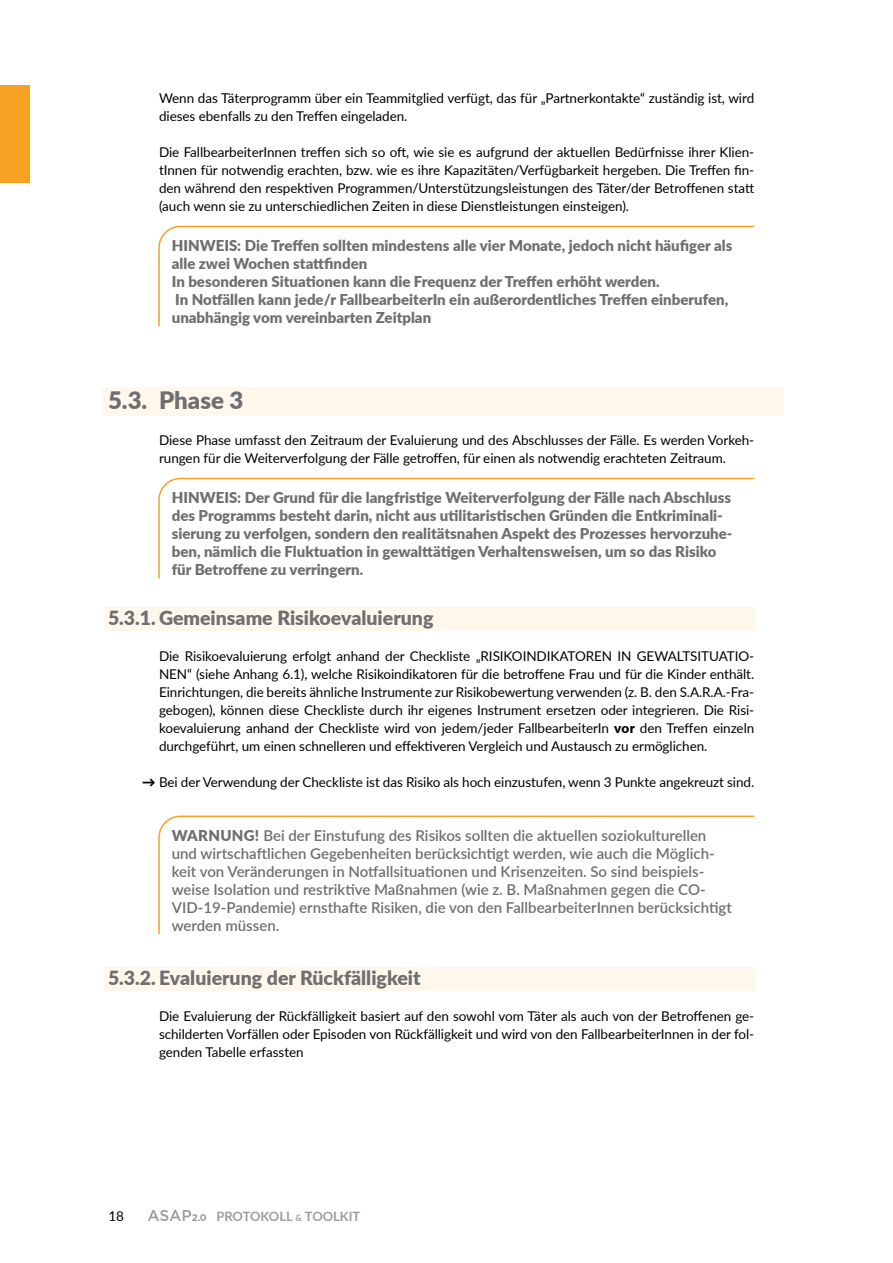
<style>
.page{position:relative;width:893px;height:1263px;background:#fff}
.page>*{position:absolute;margin:0;border:0;box-sizing:border-box;transform-origin:0 0}
.t1{font:900 24px "Lato";color:#706f6f}
.t2{font:900 19.5px "Lato";color:#706f6f}
.t3{font:900 15px/18px "Lato";color:#706f6f}
.t4{font:600 15px/18px "Lato";color:#706f6f}
.t5{font:13.5px/18px "Lato";letter-spacing:-.005em;color:#000;text-align:justify}
.t6{font:700 12.9px "Lato";color:#9d9d9c}
.s1{font-weight:900}
.s2{font-size:9px}
</style>
<div class="page">
<svg style="left:148px;top:1210px;width:58px;height:11px"></svg>
<div style="left:0;top:85px;width:30px;height:98px;background:#f6a121"></div>
<svg style="left:158px;top:225px;width:597px;height:102px"></svg>
<div style="left:104px;top:388px;width:680px;height:28px;background:#fff6ec"></div>
<svg style="left:158px;top:477px;width:597px;height:102px"></svg>
<div style="left:104px;top:607px;width:650px;height:24px;background:#fff6ec"></div>
<svg style="left:158px;top:815px;width:597px;height:120px"></svg>
<div style="left:104px;top:967px;width:650px;height:24px;background:#fff6ec"></div>
<p class="t5" style="left:159px;top:89px;width:597px">Wenn das Täterprogramm über ein Teammitglied verfügt, das für „Partnerkontakte“ zuständig ist, wird dieses ebenfalls zu den Treffen eingeladen.</p>
<p class="t5" style="left:159px;top:143px;width:597px">Die FallbearbeiterInnen treffen sich so oft, wie sie es aufgrund der aktuellen Bedürfnisse ihrer Klien&shy;tInnen für notwendig erachten, bzw. wie es ihre Kapazitäten/Verfügbarkeit hergeben. Die Treffen fin&shy;den während den respektiven Programmen/Unterstützungsleistungen des Täter/der Betroffenen statt (auch wenn sie zu unterschiedlichen Zeiten in diese Dienstleistungen einsteigen).</p>
<p class="t3" style="left:172px;top:236px;width:562px">HINWEIS: Die Treffen sollten mindestens alle vier Monate, jedoch nicht häufiger als alle zwei Wochen stattfinden<br>In besonderen Situationen kann die Frequenz der Treffen erhöht werden.<br>In Notfällen kann jede/r FallbearbeiterIn ein außerordentliches Treffen einberufen, unabhängig vom vereinbarten Zeitplan</p>
<h1 class="t1" style="left:108px;top:382px;width:137px">5.3. Phase 3</h1>
<p class="t5" style="left:159px;top:431px;width:597px">Diese Phase umfasst den Zeitraum der Evaluierung und des Abschlusses der Fälle. Es werden Vorkeh&shy;rungen für die Weiterverfolgung der Fälle getroffen, für einen als notwendig erachteten Zeitraum.</p>
<p class="t3" style="left:172px;top:488px;width:562px">HINWEIS: Der Grund für die langfristige Weiterverfolgung der Fälle nach Abschluss des Programms besteht darin, nicht aus utilitaristischen Gründen die Entkriminali&shy;sierung zu verfolgen, sondern den realitätsnahen Aspekt des Prozesses hervorzuhe&shy;ben, nämlich die Fluktuation in gewalttätigen Verhaltensweisen, um so das Risiko für Betroffene zu verringern.</p>
<h2 class="t2" style="left:108px;top:603px;width:327px">5.3.1. Gemeinsame Risikoevaluierung</h2>
<p class="t5" style="left:159px;top:647px;width:597px">Die Risikoevaluierung erfolgt anhand der Checkliste „RISIKOINDIKATOREN IN GEWALTSITUATIO-NEN“ (siehe Anhang 6.1), welche Risikoindikatoren für die betroffene Frau und für die Kinder enthält.<br>Einrichtungen, die bereits ähnliche Instrumente zur Risikobewertung verwenden (z. B. den S.A.R.A.-Fra&shy;gebogen), können diese Checkliste durch ihr eigenes Instrument ersetzen oder integrieren. Die Risi&shy;koevaluierung anhand der Checkliste wird von jedem/jeder FallbearbeiterIn <span class="s1">vor</span> den Treffen einzeln durchgeführt, um einen schnelleren und effektiveren Vergleich und Austausch zu ermöglichen.</p>
<p class="t5" style="left:142px;top:773px;width:614px"><span class="s1">→</span> Bei der Verwendung der Checkliste ist das Risiko als hoch einzustufen, wenn 3 Punkte angekreuzt sind.</p>
<p class="t4" style="left:172px;top:826px;width:561px"><span class="s1">WARNUNG!</span> Bei der Einstufung des Risikos sollten die aktuellen soziokulturellen und wirtschaftlichen Gegebenheiten berücksichtigt werden, wie auch die Möglich&shy;keit von Veränderungen in Notfallsituationen und Krisenzeiten. So sind beispiels&shy;weise Isolation und restriktive Maßnahmen (wie z. B. Maßnahmen gegen die CO-VID-19-Pandemie) ernsthafte Risiken, die von den FallbearbeiterInnen berücksichtigt werden müssen.</p>
<h2 class="t2" style="left:108px;top:963px;width:314px">5.3.2. Evaluierung der Rückfälligkeit</h2>
<p class="t5" style="left:159px;top:1007px;width:597px">Die Evaluierung der Rückfälligkeit basiert auf den sowohl vom Täter als auch von der Betroffenen ge&shy;schilderten Vorfällen oder Episoden von Rückfälligkeit und wird von den FallbearbeiterInnen in der fol&shy;genden Tabelle erfassten</p>
<p class="t5" style="left:108px;top:1206px;width:17px">18</p>
<p class="t6" style="left:216px;top:1206px;width:146px">PROTOKOLL <span class="s2">&amp;</span> TOOLKIT</p>
</div>
